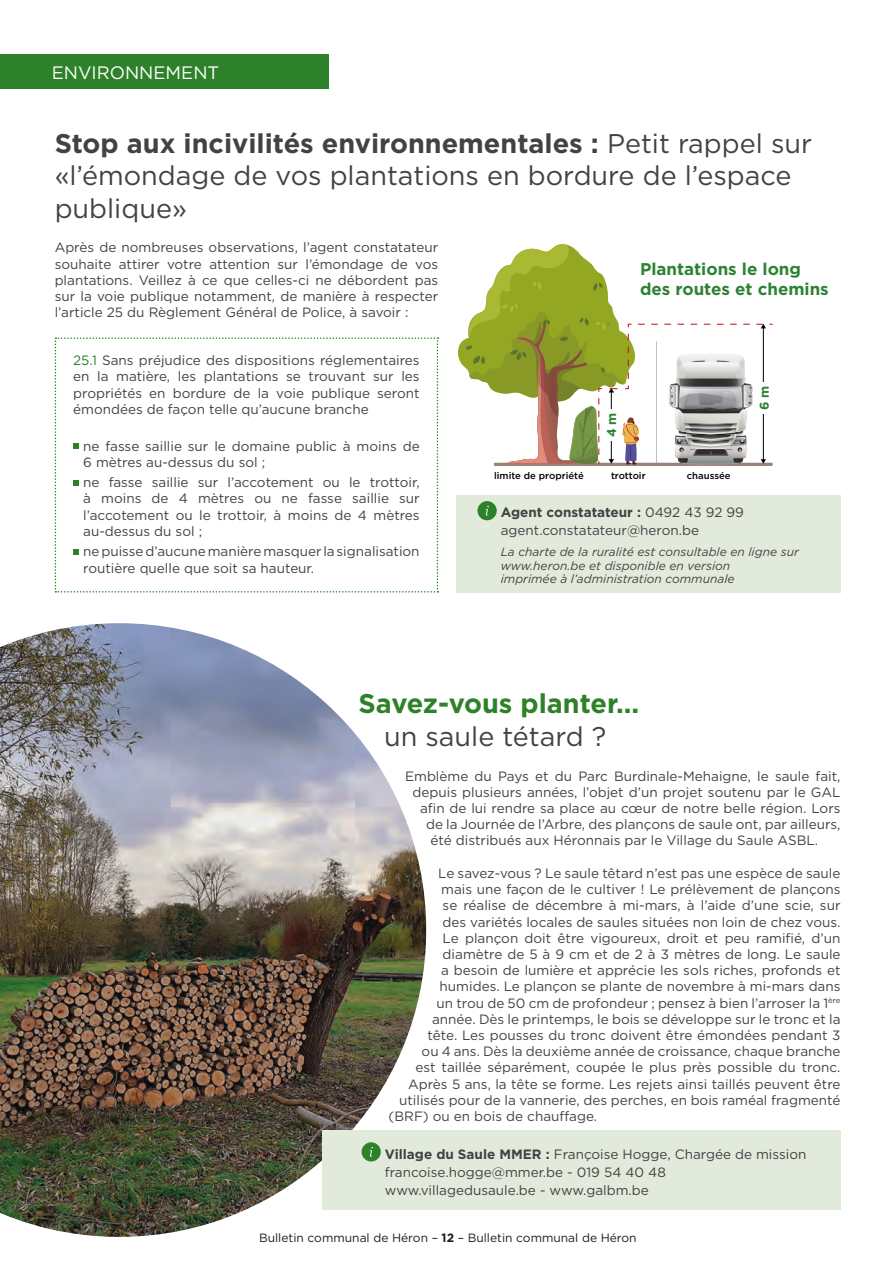
<style>
.page{position:relative;width:895px;height:1265px;background:#fff}
.page>*{position:absolute;margin:0;border:0;box-sizing:border-box;transform-origin:0 0}
.titre{font:27px/32.4px "Gotham";color:#424143}
.titre-2{font:700 27px/32.4px "Gotham";color:#2d8128;text-align:center}
.t1{font:18px "Gotham";color:#fff}
.t2{font:700 16.95px/20.4px "Gotham";color:#2d8234}
.texte_courant{font:13.5px/16.2px "Gotham";color:#424143;text-align:justify}
.texte_négatif{font:13.5px/18px "Gotham";color:#424143}
.t3{font:700 12.75px "Gotham";color:#2d8234}
.texte_négatif-2{font:italic 12px/13.5px "Gotham";color:#424143}
.t4{font:12px "Gotham";color:#1d1d1b}
.t5{font:500 9.6px "Gotham";color:#020203}
.s1{font-weight:700}
.s2{color:#2d8128}
.s3{font-weight:400;color:#424143}
</style>
<div class="page">
<div style="left:0;top:55px;width:328px;height:34px;background:#2d8128"></div>
<svg style="left:55px;top:337px;width:383px;height:255px"></svg>
<div style="left:456px;top:495px;width:384px;height:97px;background:#e1eadb"></div>
<svg style="left:477px;top:501px;width:19px;height:19px"></svg>
<svg style="left:458px;top:244px;width:314px;height:222px"></svg>
<img style="left:0;top:623px;width:426px;height:613px">
<div style="left:322px;top:1130px;width:518px;height:79px;background:#e1eadb"></div>
<svg style="left:361px;top:1142px;width:19px;height:19px"></svg>
<p class="t1" style="left:52px;top:61px;width:169px">ENVIRONNEMENT</p>
<p class="titre" style="left:55px;top:126px;width:758px"><span class="s1">Stop aux incivilités environnementales :</span> Petit rappel sur «l’émondage de vos plantations en bordure de l’espace publique»</p>
<p class="texte_courant" style="left:55px;top:239px;width:385px">Après de nombreuses observations, l’agent constatateur souhaite attirer votre attention sur l’émondage de vos plantations. Veillez à ce que celles-ci ne débordent pas sur la voie publique notamment, de manière à respecter l’article 25 du Règlement Général de Police, à savoir :</p>
<p class="texte_courant" style="left:73px;top:352px;width:348px"><span class="s2">25.1</span> Sans préjudice des dispositions réglementaires en la matière, les plantations se trouvant sur les propriétés en bordure de la voie publique seront émondées de façon telle qu’aucune branche</p>
<p class="texte_courant" style="left:83px;top:437px;width:338px">ne fasse saillie sur le domaine public à moins de<br>6 mètres au-dessus du sol ;</p>
<p class="texte_courant" style="left:83px;top:474px;width:338px">ne fasse saillie sur l’accotement ou le trottoir, à moins de 4 mètres ou ne fasse saillie sur l’accotement ou le trottoir, à moins de 4 mètres au-dessus du sol ;</p>
<p class="texte_courant" style="left:83px;top:543px;width:338px">ne puisse d’aucune manière masquer la signalisation routière quelle que soit sa hauteur.</p>
<p class="t2" style="left:640px;top:259px;width:190px">Plantations le long des routes et chemins</p>
<p class="t3" style="left:603px;top:437px;width:26px;rotate:-90deg">4 m</p>
<p class="t5" style="left:494px;top:469px;width:91px">limite de propriété</p>
<p class="t5" style="left:610px;top:469px;width:36px">trottoir</p>
<p class="t5" style="left:686px;top:469px;width:45px">chaussée</p>
<p class="t3" style="left:755px;top:410px;width:26px;rotate:-90deg">6 m</p>
<p class="texte_négatif" style="left:500px;top:503px;width:245px"><span class="s1">Agent constatateur :</span> 0492 43 92 99 agent.constatateur@heron.be</p>
<p class="texte_négatif-2" style="left:500px;top:545px;width:299px">La charte de la ruralité est consultable en ligne sur www.heron.be et disponible en version<br>imprimée à l’administration communale</p>
<p class="titre-2" style="left:358px;top:687px;width:282px">Savez-vous planter... <span class="s3">un saule tétard ?</span></p>
<p class="texte_courant" style="left:405px;top:767px;width:437px">Emblème du Pays et du Parc Burdinale-Mehaigne, le saule fait,</p>
<p class="texte_courant" style="left:412px;top:783px;width:429px">depuis plusieurs années, l’objet d’un projet soutenu par le GAL</p>
<p class="texte_courant" style="left:420px;top:800px;width:422px">afin de lui rendre sa place au cœur de notre belle région. Lors</p>
<p class="texte_courant" style="left:426px;top:816px;width:416px">de la Journée de l’Arbre, des plançons de saule ont, par ailleurs,</p>
<p class="texte_courant" style="left:430px;top:832px;width:389px">été distribués aux Héronnais par le Village du Saule ASBL.</p>
<p class="texte_courant" style="left:438px;top:864px;width:404px">Le savez-vous ? Le saule têtard n’est pas une espèce de saule</p>
<p class="texte_courant" style="left:441px;top:881px;width:400px">mais une façon de le cultiver ! Le prélèvement de plançons</p>
<p class="texte_courant" style="left:442px;top:897px;width:399px">se réalise de décembre à mi-mars, à l’aide d’une scie, sur</p>
<p class="texte_courant" style="left:442px;top:913px;width:399px">des variétés locales de saules situées non loin de chez vous.</p>
<p class="texte_courant" style="left:442px;top:929px;width:399px">Le plançon doit être vigoureux, droit et peu ramifié, d’un</p>
<p class="texte_courant" style="left:442px;top:945px;width:399px">diamètre de 5 à 9 cm et de 2 à 3 mètres de long. Le saule</p>
<p class="texte_courant" style="left:441px;top:962px;width:401px">a besoin de lumière et apprécie les sols riches, profonds et</p>
<p class="texte_courant" style="left:439px;top:978px;width:402px">humides. Le plançon se plante de novembre à mi-mars dans</p>
<p class="texte_courant" style="left:436px;top:994px;width:405px">un trou de 50 cm de profondeur ; pensez à bien l’arroser la 1<sup>ère</sup></p>
<p class="texte_courant" style="left:432px;top:1010px;width:409px">année. Dès le printemps, le bois se développe sur le tronc et la</p>
<p class="texte_courant" style="left:427px;top:1026px;width:414px">tête. Les pousses du tronc doivent être émondées pendant 3</p>
<p class="texte_courant" style="left:421px;top:1043px;width:420px">ou 4 ans. Dès la deuxième année de croissance, chaque branche</p>
<p class="texte_courant" style="left:415px;top:1059px;width:426px">est taillée séparément, coupée le plus près possible du tronc.</p>
<p class="texte_courant" style="left:408px;top:1075px;width:434px">Après 5 ans, la tête se forme. Les rejets ainsi taillés peuvent être</p>
<p class="texte_courant" style="left:399px;top:1091px;width:442px">utilisés pour de la vannerie, des perches, en bois raméal fragmenté</p>
<p class="texte_courant" style="left:388px;top:1107px;width:210px">(BRF) ou en bois de chauffage.</p>
<p class="texte_négatif" style="left:385px;top:1144px;width:423px"><span class="s1">Village du Saule MMER :</span> Françoise Hogge, Chargée de mission francoise.hogge@mmer.be - 019 54 40 48 www.villagedusaule.be - www.galbm.be</p>
<p class="t4" style="left:259px;top:1229px;width:379px">Bulletin communal de Héron – <span class="s1">12</span> – Bulletin communal de Héron</p>
</div>
